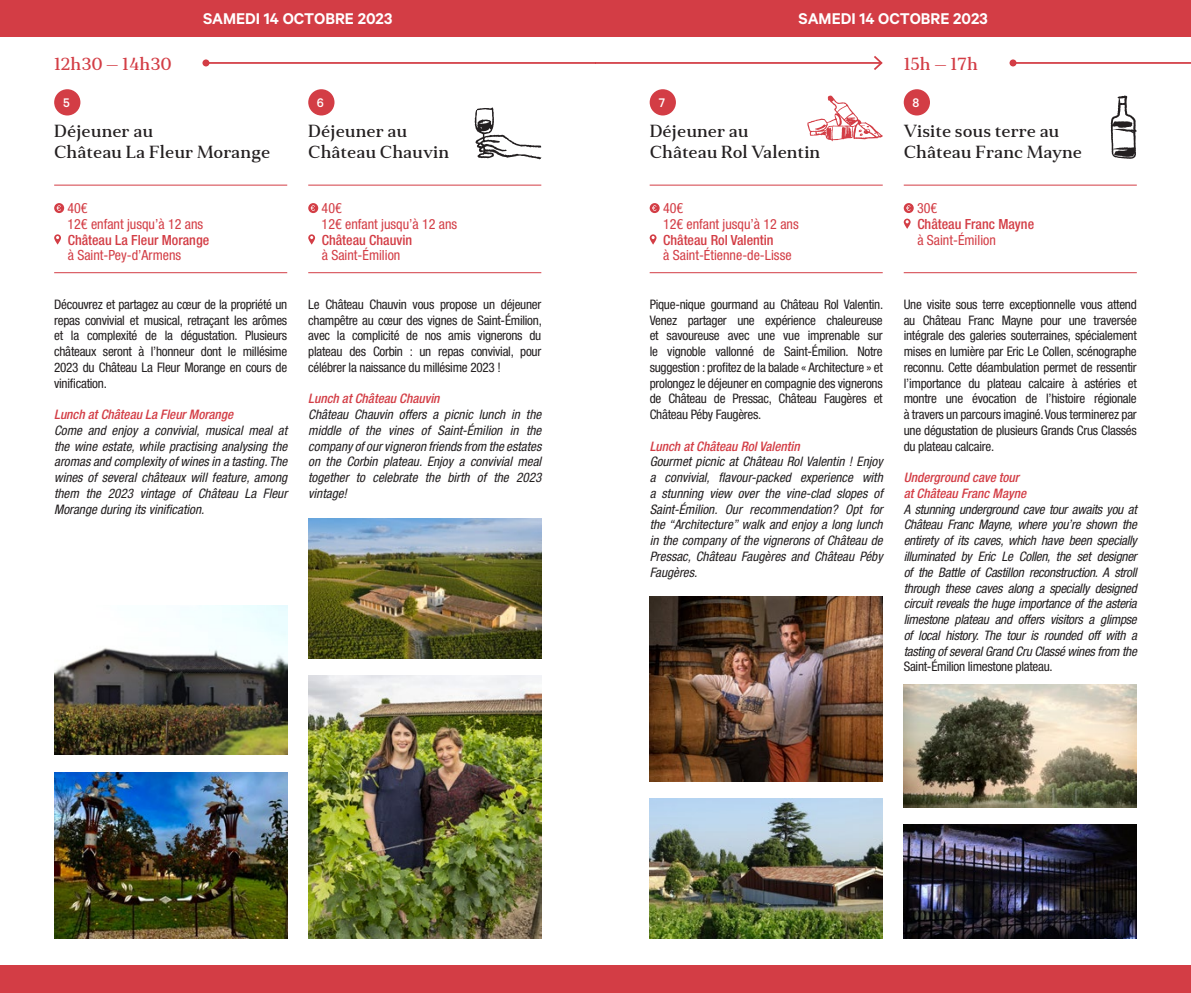
<style>
.page{position:relative;width:1191px;height:993px;background:#fff}
.page>*{position:absolute;margin:0;border:0;box-sizing:border-box;transform-origin:0 0}
.t1{font:500 17.5px/21px "Anglecia Pro Text";color:#231f20}
.t2{font:600 17.5px "Calibre";color:#fff}
.t3{font:500 17.5px "Anglecia Pro Text";color:#d33d45}
.t4{font:condensed 14px/15.8px "Helvetica Neue LT Std";color:#d33d45}
.t5{font:500 14px "Calibre";color:#fff}
.t6{font:condensed 13.12px/15.8px "Helvetica Neue LT Std";letter-spacing:-.02em;color:#231f20;text-align:justify}
.t7{font:italic condensed 13.12px/15.8px "Helvetica Neue LT Std";color:#231f20}
.t8{font:italic condensed 13.12px/15.8px "Helvetica Neue LT Std";letter-spacing:-.02em;color:#231f20}
.s1{font-weight:500}
.s2{font-weight:500;color:#d33d45}
.s3{font-style:normal}
</style>
<div class="page">
<img style="left:54px;top:772px;width:233px;height:166px">
<img style="left:54px;top:605px;width:233px;height:149px">
<img style="left:308px;top:518px;width:233px;height:140px">
<img style="left:308px;top:675px;width:233px;height:263px">
<div style="left:0;top:0;width:595px;height:37px;background:#d33d45"></div>
<div style="left:0;top:965px;width:595px;height:27px;background:#d33d45"></div>
<svg style="left:54px;top:203px;width:10px;height:10px"></svg>
<svg style="left:54px;top:234px;width:7px;height:10px"></svg>
<svg style="left:308px;top:203px;width:10px;height:10px"></svg>
<svg style="left:308px;top:234px;width:7px;height:10px"></svg>
<hr style="left:54px;top:185px;width:233px;height:1px;background:#d33d45">
<hr style="left:308px;top:185px;width:233px;height:1px;background:#d33d45">
<hr style="left:54px;top:272px;width:233px;height:1px;background:#d33d45">
<hr style="left:308px;top:272px;width:233px;height:1px;background:#d33d45">
<hr style="left:206px;top:62px;width:389px;height:2px;background:#d33d45">
<div style="left:202px;top:59px;width:7px;height:7px;background:#d33d45;border-radius:50%"></div>
<div style="left:54px;top:89px;width:26px;height:26px;background:#d33d45;border-radius:50%"></div>
<div style="left:308px;top:89px;width:26px;height:26px;background:#d33d45;border-radius:50%"></div>
<svg style="left:474px;top:107px;width:67px;height:52px"></svg>
<img style="left:903px;top:824px;width:233px;height:114px">
<img style="left:903px;top:684px;width:233px;height:123px">
<img style="left:649px;top:596px;width:233px;height:184px">
<img style="left:649px;top:798px;width:233px;height:140px">
<div style="left:595px;top:0;width:596px;height:37px;background:#d33d45"></div>
<div style="left:595px;top:965px;width:596px;height:27px;background:#d33d45"></div>
<svg style="left:649px;top:203px;width:10px;height:10px"></svg>
<svg style="left:649px;top:234px;width:7px;height:10px"></svg>
<svg style="left:903px;top:203px;width:10px;height:26px"></svg>
<hr style="left:649px;top:185px;width:233px;height:1px;background:#d33d45">
<hr style="left:903px;top:185px;width:233px;height:1px;background:#d33d45">
<hr style="left:649px;top:272px;width:233px;height:1px;background:#d33d45">
<hr style="left:903px;top:272px;width:233px;height:1px;background:#d33d45">
<hr style="left:595px;top:62px;width:286px;height:2px;background:#d33d45">
<svg style="left:872px;top:56px;width:11px;height:14px"></svg>
<hr style="left:1013px;top:62px;width:178px;height:2px;background:#d33d45">
<div style="left:1009px;top:59px;width:7px;height:7px;background:#d33d45;border-radius:50%"></div>
<div style="left:649px;top:89px;width:27px;height:26px;background:#d33d45;border-radius:50%"></div>
<div style="left:903px;top:89px;width:27px;height:26px;background:#d33d45;border-radius:50%"></div>
<svg style="left:1110px;top:95px;width:26px;height:64px"></svg>
<svg style="left:807px;top:95px;width:76px;height:46px"></svg>
<p class="t2" style="left:203px;top:8px;width:191px">SAMEDI 14 OCTOBRE 2023</p>
<p class="t2" style="left:798px;top:8px;width:191px">SAMEDI 14 OCTOBRE 2023</p>
<p class="t3" style="left:54px;top:52px;width:119px">12h30 — 14h30</p>
<p class="t3" style="left:903px;top:52px;width:76px">15h — 17h</p>
<p class="t5" style="left:63px;top:94px;width:8px">5</p>
<p class="t5" style="left:317px;top:94px;width:9px">6</p>
<p class="t5" style="left:659px;top:94px;width:8px">7</p>
<p class="t5" style="left:912px;top:94px;width:8px">8</p>
<p class="t1" style="left:54px;top:120px;width:218px">Déjeuner au<br>Château La Fleur Morange</p>
<p class="t1" style="left:308px;top:120px;width:143px">Déjeuner au<br>Château Chauvin</p>
<p class="t1" style="left:649px;top:120px;width:172px">Déjeuner au<br>Château Rol Valentin</p>
<p class="t1" style="left:903px;top:120px;width:180px">Visite sous terre au<br>Château Franc Mayne</p>
<p class="t4" style="left:68px;top:200px;width:143px">40€<br>12€ enfant jusqu’à 12 ans<br><span class="s1">Château La Fleur Morange </span>à Saint-Pey-d’Armens</p>
<p class="t4" style="left:321px;top:200px;width:137px">40€<br>12€ enfant jusqu’à 12 ans<br><span class="s1">Château Chauvin<br></span>à Saint-Émilion</p>
<p class="t6" style="left:54px;top:296px;width:235px">Découvrez et partagez au cœur de la propriété un repas convivial et musical, retraçant les arômes et la complexité de la dégustation. Plusieurs châteaux seront à l’honneur dont le millésime 2023 du Château La Fleur Morange en cours de vinification.</p>
<p class="t7" style="left:54px;top:407px;width:235px"><span class="s2">Lunch at Château La Fleur Morange<br></span>Come and enjoy a convivial, musical meal at the wine estate, while practising analysing the aromas and complexity of wines in a tasting. The wines of several châteaux will feature, among them the 2023 vintage of Château La Fleur Morange during its vinification.</p>
<p class="t6" style="left:308px;top:296px;width:235px">Le Château Chauvin vous propose un déjeuner champêtre au cœur des vignes de Saint-Émilion, avec la complicité de nos amis vignerons du plateau des Corbin : un repas convivial, pour célébrer la naissance du millésime 2023 !</p>
<p class="t7" style="left:308px;top:391px;width:235px"><span class="s2">Lunch at Château Chauvin<br></span>Château Chauvin offers a picnic lunch in the middle of the vines of Saint-Émilion in the company of our vigneron friends from the estates on the Corbin plateau. Enjoy a convivial meal together to celebrate the birth of the 2023 vintage!</p>
<p class="t4" style="left:663px;top:200px;width:137px">40€<br>12€ enfant jusqu’à 12 ans<br><span class="s1">Château Rol Valentin<br></span>à Saint-Étienne-de-Lisse</p>
<p class="t4" style="left:917px;top:200px;width:119px">30€<br><span class="s1">Château Franc Mayne </span>à Saint-Émilion</p>
<p class="t6" style="left:649px;top:296px;width:235px">Pique-nique gourmand au Château Rol Valentin.<br>Venez partager une expérience chaleureuse et savoureuse avec une vue imprenable sur le vignoble vallonné de Saint-Émilion. Notre suggestion : profitez de la balade « Architecture » et prolongez le déjeuner en compagnie des vignerons de Château de Pressac, Château Faugères et Château Péby Faugères.</p>
<p class="t7" style="left:649px;top:438px;width:235px"><span class="s2">Lunch at Château Rol Valentin<br></span>Gourmet picnic at Château Rol Valentin ! Enjoy a convivial, flavour-packed experience with a stunning view over the vine-clad slopes of Saint-Émilion. Our recommendation? Opt for the “Architecture” walk and enjoy a long lunch in the company of the vignerons of Château de Pressac, Château Faugères and Château Péby Faugères.</p>
<p class="t6" style="left:903px;top:296px;width:235px">Une visite sous terre exceptionnelle vous attend au Château Franc Mayne pour une traversée intégrale des galeries souterraines, spécialement mises en lumière par Eric Le Collen, scénographe reconnu. Cette déambulation permet de ressentir l’importance du plateau calcaire à astéries et montre une évocation de l’histoire régionale à travers un parcours imaginé. Vous terminerez par une dégustation de plusieurs Grands Crus Classés du plateau calcaire.</p>
<p class="t8" style="left:903px;top:470px;width:235px"><span class="s2">Underground cave tour<br>at Château Franc Mayne<br></span>A stunning underground cave tour awaits you at Château Franc Mayne, where you’re shown the entirety of its caves, which have been specially illuminated by Eric Le Collen, the set designer of the Battle of Castillon reconstruction. A stroll through these caves along a specially designed circuit reveals the huge importance of the asteria limestone plateau and offers visitors a glimpse of local history. The tour is rounded off with a tasting of several Grand Cru Classé wines from the <span class="s3">Saint-Émilion limestone plateau.</span></p>
</div>
